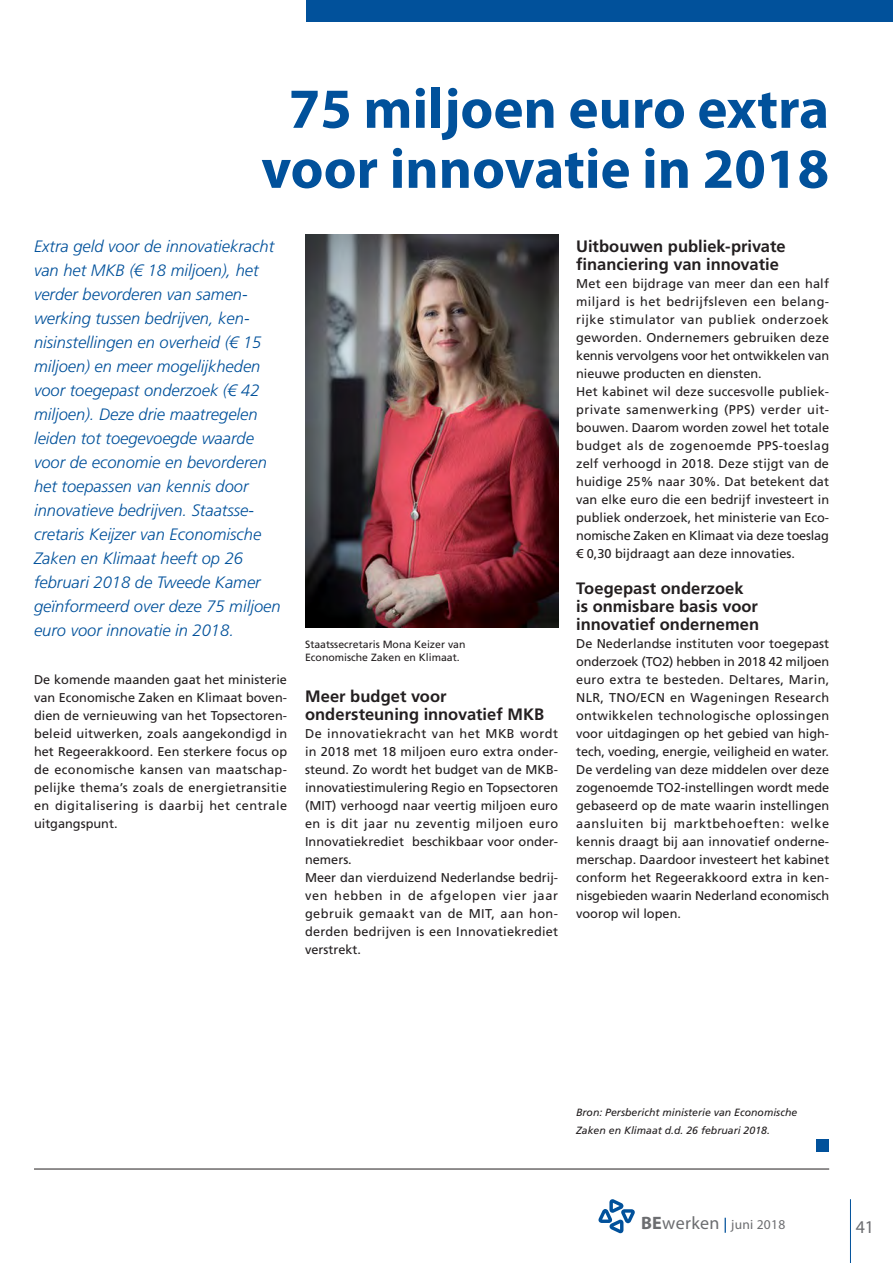
<style>
.page{position:relative;width:893px;height:1263px;background:#fff}
.page>*{position:absolute;margin:0;border:0;box-sizing:border-box;transform-origin:0 0}
.Kop_blauw{font:700 57px/60px "Myriad Pro";color:#01519b;text-align:center}
.t1{font:18px "Myriad Pro";color:#6c6d70}
.intro_light_italic{font:italic 300 16.5px/24px "Frutiger LT Std";color:#01519b}
._03_Tussenkop{font:700 16.5px/18px "Frutiger LT Std";color:#231f20}
.t2{font:13.5px "Myriad Pro";letter-spacing:.02em;color:#6c6d70}
._01_Broodtekst{font:12.75px/18px "Frutiger LT Std";color:#231f20;text-align:justify}
.Bron_vermelding{font:italic 10.5px/18px "Frutiger LT Std";color:#231f20}
.bijschrift{font:10.5px/12.6px "Frutiger LT Std";color:#231f20}
.s1{font-weight:700;font-size:18px}
.s2{font-size:18px}
.s3{font-family:"Frutiger LT Std";font-size:15px;color:#01519b}
</style>
<div class="page">
<hr style="left:850px;top:1199px;width:1px;height:64px;background:#01519b">
<svg style="left:598px;top:1199px;width:37px;height:34px"></svg>
<div style="left:306px;top:0;width:587px;height:21px;background:#01519b"></div>
<hr style="left:34px;top:1169px;width:795px;height:1px;background:#231f20">
<div style="left:816px;top:1139px;width:13px;height:13px;background:#01519b"></div>
<img style="left:305px;top:234px;width:253px;height:393px">
<p class="Kop_blauw" style="left:261px;top:77px;width:569px">75 miljoen euro extra voor innovatie in 2018</p>
<p class="intro_light_italic" style="left:34px;top:234px;width:248px">Extra geld voor de innovatiekracht van het MKB (€ 18 miljoen), het verder bevorderen van samen&shy;werking tussen bedrijven, ken&shy;nisinstellingen en overheid (€ 15 miljoen) en meer mogelijkheden voor toegepast onderzoek (€ 42 miljoen). Deze drie maatregelen leiden tot toegevoegde waarde voor de economie en bevorderen het toepassen van kennis door innovatieve bedrijven. Staatsse&shy;cretaris Keijzer van Economische<br>Zaken en Klimaat heeft op 26 februari 2018 de Tweede Kamer geïnformeerd over deze 75 miljoen euro voor innovatie in 2018.</p>
<p class="_01_Broodtekst" style="left:34px;top:671px;width:255px">De komende maanden gaat het ministerie van Economische Zaken en Klimaat boven&shy;dien de vernieuwing van het Topsectoren&shy;beleid uitwerken, zoals aangekondigd in het Regeerakkoord. Een sterkere focus op de economische kansen van maatschap&shy;pelijke thema’s zoals de energietransitie en digitalisering is daarbij het centrale uitgangspunt.</p>
<p class="bijschrift" style="left:305px;top:638px;width:162px">Staatssecretaris Mona Keizer van<br>Economische Zaken en Klimaat.</p>
<p class="_03_Tussenkop" style="left:305px;top:687px;width:241px">Meer budget voor ondersteuning innovatief MKB</p>
<p class="_01_Broodtekst" style="left:305px;top:725px;width:255px">De innovatiekracht van het MKB wordt in 2018 met 18 miljoen euro extra onder&shy;steund. Zo wordt het budget van de MKB&shy;innovatiestimulering Regio en Topsectoren (MIT) verhoogd naar veertig miljoen euro en is dit jaar nu zeventig miljoen euro Innovatiekrediet beschikbaar voor onder&shy;nemers.</p>
<p class="_01_Broodtekst" style="left:305px;top:869px;width:255px">Meer dan vierduizend Nederlandse bedrij&shy;ven hebben in de afgelopen vier jaar gebruik gemaakt van de MIT, aan hon&shy;derden bedrijven is een Innovatiekrediet verstrekt.</p>
<p class="_03_Tussenkop" style="left:576px;top:237px;width:211px">Uitbouwen publiek-private financiering van innovatie</p>
<p class="_01_Broodtekst" style="left:576px;top:275px;width:255px">Met een bijdrage van meer dan een half miljard is het bedrijfsleven een belang&shy;rijke stimulator van publiek onderzoek geworden. Ondernemers gebruiken deze kennis vervolgens voor het ontwikkelen van nieuwe producten en diensten.</p>
<p class="_01_Broodtekst" style="left:576px;top:383px;width:255px">Het kabinet wil deze succesvolle publiek&shy;private samenwerking (PPS) verder uit&shy;bouwen. Daarom worden zowel het totale budget als de zogenoemde PPS-toeslag zelf verhoogd in 2018. Deze stijgt van de huidige 25% naar 30%. Dat betekent dat van elke euro die een bedrijf investeert in publiek onderzoek, het ministerie van Eco&shy;nomische Zaken en Klimaat via deze toeslag € 0,30 bijdraagt aan deze innovaties.</p>
<p class="_03_Tussenkop" style="left:576px;top:579px;width:185px">Toegepast onderzoek is onmisbare basis voor innovatief ondernemen</p>
<p class="_01_Broodtekst" style="left:576px;top:635px;width:255px">De Nederlandse instituten voor toegepast onderzoek (TO2) hebben in 2018 42 miljoen euro extra te besteden. Deltares, Marin, NLR, TNO/ECN en Wageningen Research ontwikkelen technologische oplossingen voor uitdagingen op het gebied van high&shy;tech, voeding, energie, veiligheid en water.</p>
<p class="_01_Broodtekst" style="left:576px;top:761px;width:255px">De verdeling van deze middelen over deze zogenoemde TO2-instellingen wordt mede gebaseerd op de mate waarin instellingen aansluiten bij marktbehoeften: welke kennis draagt bij aan innovatief onderne&shy;merschap. Daardoor investeert het kabinet conform het Regeerakkoord extra in ken&shy;nisgebieden waarin Nederland economisch voorop wil lopen.</p>
<p class="Bron_vermelding" style="left:576px;top:1103px;width:223px">Bron: Persbericht ministerie van Economische<br>Zaken en Klimaat d.d. 26 februari 2018.</p>
<p class="t2" style="left:641px;top:1217px;width:146px"><span class="s1">BE</span><span class="s2">werken</span> <span class="s3">|</span> juni 2018</p>
<h2 class="t1" style="left:856px;top:1217px;width:20px">41</h2>
</div>
